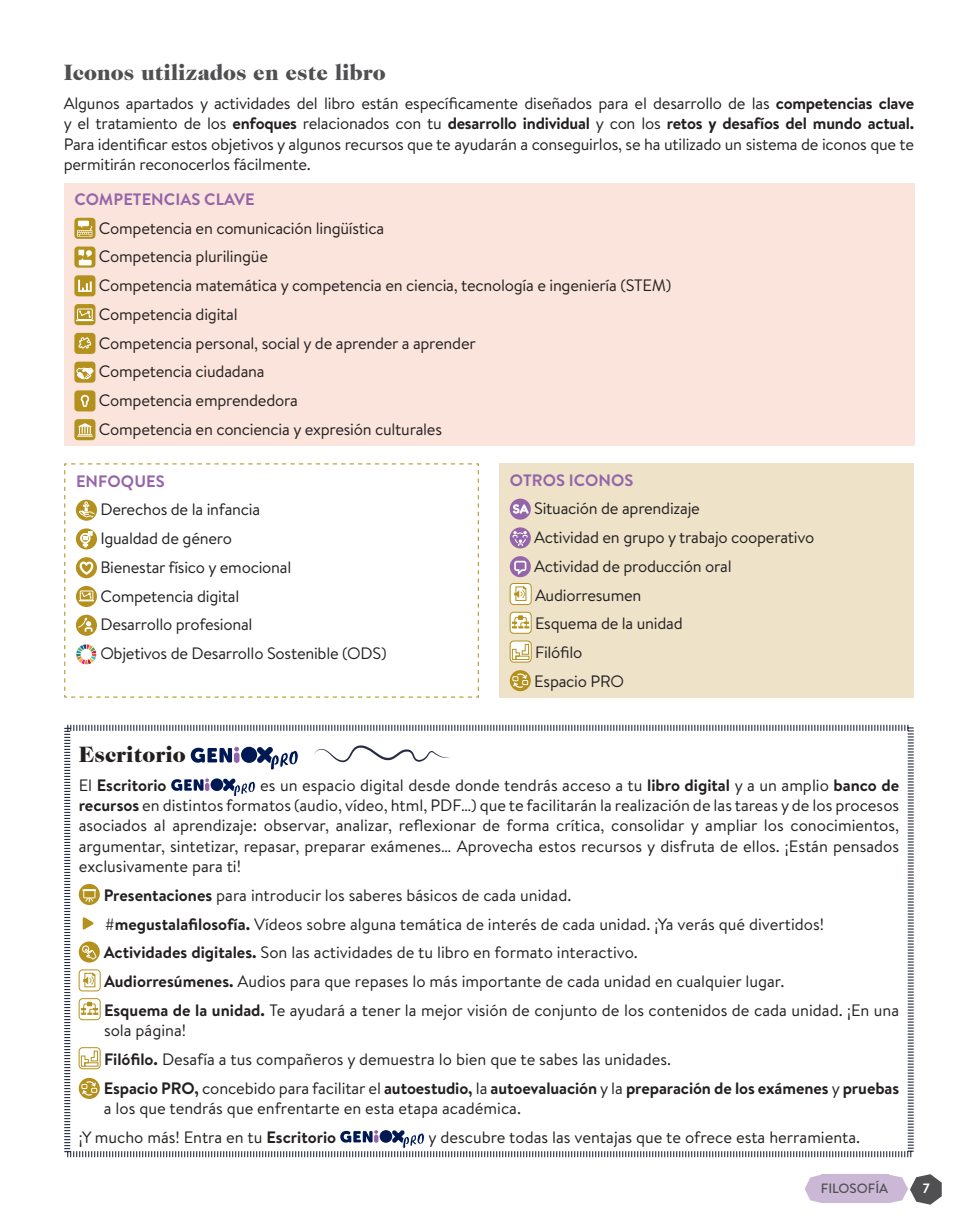
<style>
.page{position:relative;width:978px;height:1221px;background:#fff}
.page>*{position:absolute;margin:0;border:0;box-sizing:border-box;transform-origin:0 0}
._01_SUBEPIGRAFE_NEGR{font:900 22.5px "Caslon 224 Std";color:#505052}
._01_SUBEPIGRAFE_NEGR-2{font:900 22.5px "Caslon 224 Std";color:#231f20}
._01_TEXTO_GENERAL_11{font:16.5px/20.2px "Brandon Text";letter-spacing:-.015em;color:#231f20;text-align:justify}
._01_TEXTO_GENERAL_11-2{font:700 16.5px "Brandon Text";letter-spacing:.005em;color:#9565aa}
._01_TEXTO_GENERAL_11-3{font:700 16.5px "Brandon Text";color:#231f20}
.t1{font:500 13.5px "Brandon Text";color:#505052}
.t2{font:700 13.5px "Brandon Text";color:#fff}
.s1{font-weight:700}
.s2{font-weight:400}
</style>
<div class="page">
<svg style="left:805px;top:1175px;width:16px;height:27px"></svg>
<svg style="left:878px;top:1174px;width:64px;height:30px"></svg>
<div style="left:821px;top:1174px;width:68px;height:28px;background:#cbb8d7"></div>
<svg style="left:64px;top:724px;width:850px;height:434px"></svg>
<div style="left:64px;top:182px;width:850px;height:263px;background:#fae4db"></div>
<svg style="left:74px;top:218px;width:21px;height:21px"></svg>
<div style="left:78px;top:220px;width:11px;height:6px;background:#fff"></div>
<svg style="left:78px;top:225px;width:15px;height:11px"></svg>
<svg style="left:74px;top:246px;width:21px;height:21px"></svg>
<div style="left:79px;top:260px;width:13px;height:5px;background:#fff"></div>
<svg style="left:78px;top:250px;width:14px;height:10px"></svg>
<div style="left:74px;top:275px;width:21px;height:21px;background:#b4901c;border-radius:4px"></div>
<svg style="left:78px;top:280px;width:14px;height:12px"></svg>
<svg style="left:74px;top:304px;width:21px;height:21px"></svg>
<div style="left:77px;top:308px;width:16px;height:12px;border:1px solid #fff"></div>
<svg style="left:76px;top:310px;width:18px;height:11px"></svg>
<div style="left:74px;top:333px;width:21px;height:21px;background:#b4901c;border-radius:4px"></div>
<svg style="left:78px;top:337px;width:13px;height:12px"></svg>
<div style="left:74px;top:361px;width:21px;height:21px;background:#b4901c;border-radius:4px"></div>
<svg style="left:76px;top:367px;width:18px;height:12px"></svg>
<div style="left:74px;top:390px;width:21px;height:21px;background:#b4901c;border-radius:4px"></div>
<svg style="left:81px;top:395px;width:8px;height:12px"></svg>
<div style="left:74px;top:419px;width:21px;height:21px;background:#b4901c;border-radius:4px"></div>
<svg style="left:77px;top:423px;width:16px;height:13px"></svg>
<svg style="left:64px;top:463px;width:415px;height:235px"></svg>
<div style="left:499px;top:463px;width:415px;height:234px;background:#eee3c9"></div>
<div style="left:510px;top:498px;width:21px;height:21px;background:#9565aa;border-radius:50%"></div>
<svg style="left:513px;top:504px;width:16px;height:9px"></svg>
<svg style="left:510px;top:527px;width:21px;height:21px"></svg>
<svg style="left:513px;top:531px;width:15px;height:15px"></svg>
<div style="left:510px;top:556px;width:21px;height:21px;background:#9565aa;border-radius:50%"></div>
<svg style="left:513px;top:560px;width:14px;height:16px"></svg>
<div style="left:510px;top:583px;width:21px;height:21px;background:#fff;border-radius:4px"></div>
<div style="left:510px;top:583px;width:22px;height:22px;border:1px solid #b4901c;border-radius:4px"></div>
<svg style="left:514px;top:586px;width:13px;height:15px"></svg>
<svg style="left:510px;top:612px;width:21px;height:21px"></svg>
<div style="left:510px;top:612px;width:22px;height:21px;border:1px solid #b4901c;border-radius:4px"></div>
<svg style="left:512px;top:615px;width:17px;height:13px"></svg>
<div style="left:510px;top:641px;width:21px;height:21px;background:#fff;border-radius:4px"></div>
<div style="left:510px;top:640px;width:22px;height:22px;border:1px solid #b4901c;border-radius:4px"></div>
<svg style="left:512px;top:643px;width:18px;height:17px"></svg>
<svg style="left:510px;top:670px;width:21px;height:21px"></svg>
<svg style="left:512px;top:673px;width:16px;height:15px"></svg>
<p class="_01_SUBEPIGRAFE_NEGR" style="left:64px;top:59px;width:324px">Iconos utilizados en este libro</p>
<p class="_01_TEXTO_GENERAL_11" style="left:64px;top:93px;width:852px">Algunos apartados y actividades del libro están específicamente diseñados para el desarrollo de las <span class="s1">competencias clave </span>y el tratamiento de los <span class="s1">enfoques</span> relacionados con tu <span class="s1">desarrollo individual</span> y con los <span class="s1">retos y desafíos del mundo actual.<br></span>Para identificar estos objetivos y algunos recursos que te ayudarán a conseguirlos, se ha utilizado un sistema de iconos que te permitirán reconocerlos fácilmente.</p>
<p class="_01_TEXTO_GENERAL_11-2" style="left:75px;top:187px;width:182px">COMPETENCIAS CLAVE</p>
<p class="_01_TEXTO_GENERAL_11" style="left:99px;top:217px;width:287px">Competencia en comunicación lingüística</p>
<p class="_01_TEXTO_GENERAL_11" style="left:99px;top:246px;width:171px">Competencia plurilingüe</p>
<p class="_01_TEXTO_GENERAL_11" style="left:99px;top:275px;width:574px">Competencia matemática y competencia en ciencia, tecnología e ingeniería (STEM)</p>
<p class="_01_TEXTO_GENERAL_11" style="left:99px;top:303px;width:140px">Competencia digital</p>
<p class="_01_TEXTO_GENERAL_11" style="left:99px;top:332px;width:378px">Competencia personal, social y de aprender a aprender</p>
<p class="_01_TEXTO_GENERAL_11" style="left:99px;top:361px;width:167px">Competencia ciudadana</p>
<p class="_01_TEXTO_GENERAL_11" style="left:99px;top:390px;width:200px">Competencia emprendedora</p>
<p class="_01_TEXTO_GENERAL_11" style="left:99px;top:418px;width:345px">Competencia en conciencia y expresión culturales</p>
<p class="_01_TEXTO_GENERAL_11-2" style="left:76px;top:469px;width:90px">ENFOQUES</p>
<p class="_01_TEXTO_GENERAL_11" style="left:100px;top:499px;width:161px">Derechos de la infancia</p>
<p class="_01_TEXTO_GENERAL_11" style="left:100px;top:527px;width:133px">Igualdad de género</p>
<p class="_01_TEXTO_GENERAL_11" style="left:100px;top:556px;width:192px">Bienestar físico y emocional</p>
<p class="_01_TEXTO_GENERAL_11" style="left:100px;top:585px;width:140px">Competencia digital</p>
<p class="_01_TEXTO_GENERAL_11" style="left:100px;top:614px;width:154px">Desarrollo profesional</p>
<p class="_01_TEXTO_GENERAL_11" style="left:100px;top:642px;width:288px">Objetivos de Desarrollo Sostenible (ODS)</p>
<p class="_01_TEXTO_GENERAL_11-2" style="left:510px;top:468px;width:125px">OTROS ICONOS</p>
<p class="_01_TEXTO_GENERAL_11" style="left:534px;top:498px;width:167px">Situación de aprendizaje</p>
<p class="_01_TEXTO_GENERAL_11" style="left:534px;top:526px;width:282px">Actividad en grupo y trabajo cooperativo</p>
<p class="_01_TEXTO_GENERAL_11" style="left:534px;top:555px;width:199px">Actividad de producción oral</p>
<p class="_01_TEXTO_GENERAL_11" style="left:535px;top:584px;width:108px">Audiorresumen</p>
<p class="_01_TEXTO_GENERAL_11" style="left:535px;top:613px;width:149px">Esquema de la unidad</p>
<p class="_01_TEXTO_GENERAL_11" style="left:535px;top:641px;width:49px">Filófilo</p>
<p class="_01_TEXTO_GENERAL_11" style="left:534px;top:670px;width:91px">Espacio PRO</p>
<p class="_01_SUBEPIGRAFE_NEGR-2" style="left:79px;top:741px;width:109px">Escritorio</p>
<p class="_01_TEXTO_GENERAL_11-3" style="left:79px;top:773px;width:89px"><span class="s2">El</span> Escritorio</p>
<p class="_01_TEXTO_GENERAL_11" style="left:79px;top:774px;width:822px;text-indent:181px">es un espacio digital desde donde tendrás acceso a tu <span class="s1">libro digital</span> y a un amplio <span class="s1">banco de recursos</span> en distintos formatos (audio, vídeo, html, PDF…) que te facilitarán la realización de las tareas y de los procesos asociados al aprendizaje: observar, analizar, reflexionar de forma crítica, consolidar y ampliar los conocimientos, argumentar, sintetizar, repasar, preparar exámenes… Aprovecha estos recursos y disfruta de ellos. ¡Están pensados exclusivamente para ti!</p>
<p class="_01_TEXTO_GENERAL_11" style="left:104px;top:884px;width:469px"><span class="s1">Presentaciones</span> para introducir los saberes básicos de cada unidad.</p>
<p class="_01_TEXTO_GENERAL_11" style="left:105px;top:913px;width:720px"><span class="s1">#megustalafilosofía.</span> Vídeos sobre alguna temática de interés de cada unidad. ¡Ya verás qué divertidos!</p>
<p class="_01_TEXTO_GENERAL_11" style="left:104px;top:941px;width:536px"><span class="s1">Actividades digitales.</span> Son las actividades de tu libro en formato interactivo.</p>
<p class="_01_TEXTO_GENERAL_11" style="left:104px;top:970px;width:682px"><span class="s1">Audiorresúmenes.</span> Audios para que repases lo más importante de cada unidad en cualquier lugar.</p>
<p class="_01_TEXTO_GENERAL_11" style="left:104px;top:999px;width:797px"><span class="s1">Esquema de la unidad.</span> Te ayudará a tener la mejor visión de conjunto de los contenidos de cada unidad. ¡En una sola página!</p>
<p class="_01_TEXTO_GENERAL_11" style="left:104px;top:1048px;width:569px"><span class="s1">Filófilo.</span> Desafía a tus compañeros y demuestra lo bien que te sabes las unidades.</p>
<p class="_01_TEXTO_GENERAL_11" style="left:104px;top:1077px;width:797px"><span class="s1">Espacio PRO,</span> concebido para facilitar el <span class="s1">autoestudio,</span> la <span class="s1">autoevaluación</span> y la <span class="s1">preparación de los exámenes</span> y <span class="s1">pruebas </span>a los que tendrás que enfrentarte en esta etapa académica.</p>
<p class="_01_TEXTO_GENERAL_11" style="left:79px;top:1126px;width:259px">¡Y mucho más! Entra en tu <span class="s1">Escritorio</span></p>
<p class="_01_TEXTO_GENERAL_11" style="left:429px;top:1126px;width:433px">y descubre todas las ventajas que te ofrece esta herramienta.</p>
<p class="t1" style="left:821px;top:1178px;width:69px">FILOSOFÍA</p>
<p class="t2" style="left:923px;top:1179px;width:8px">7</p>
</div>
